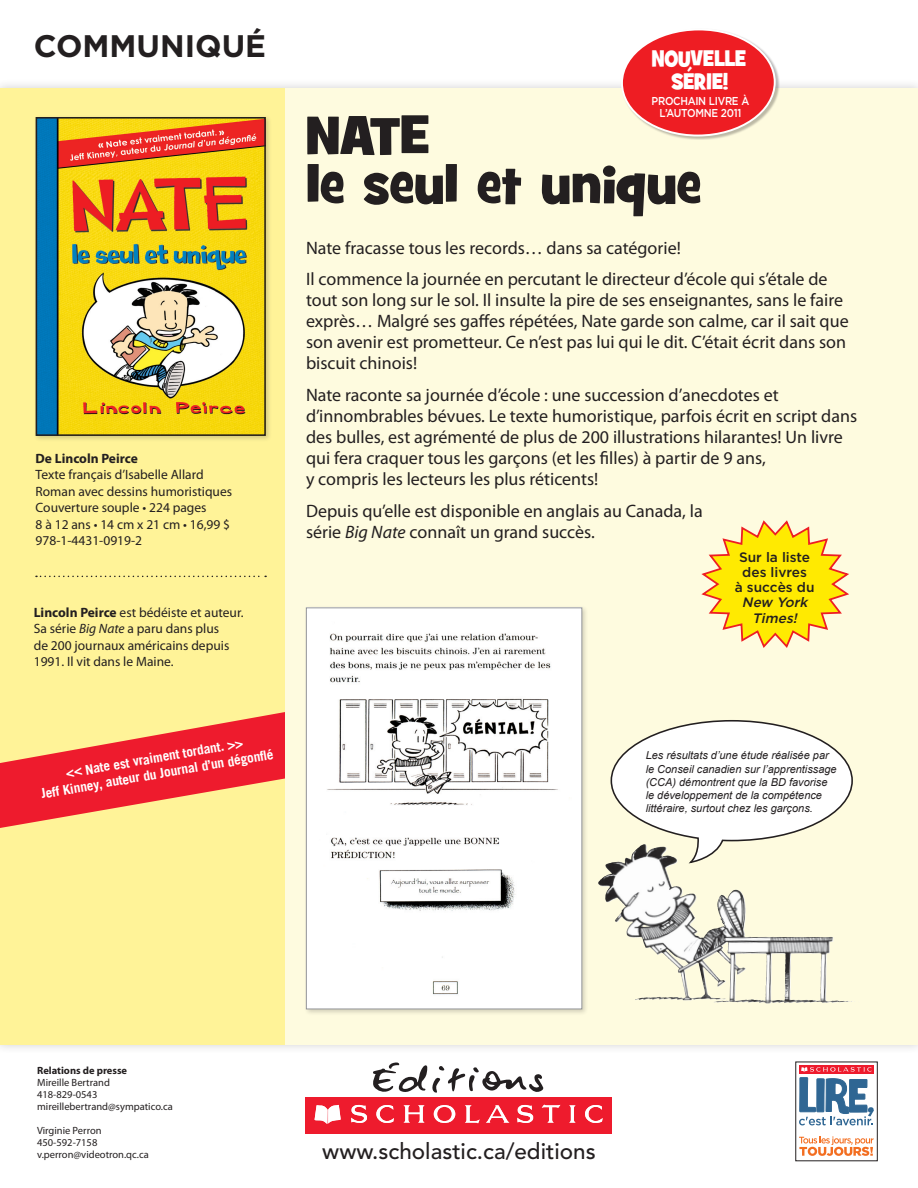
<style>
.page{position:relative;width:918px;height:1188px;background:#fff}
.page>*{position:absolute;margin:0;border:0;box-sizing:border-box;transform-origin:0 0}
.t1{font:54px/49.5px "Grilled Cheese BTN";color:#231f20}
.t2{font:700 31.2px "Gotham";color:#231f20}
.t3{font:22.95px/23px "Grilled Cheese BTN";letter-spacing:-.01em;color:#fff;text-align:center;scale:.88 1}
.t4{font:500 22.5px "Avenir";color:#231f20}
.t5{font:18px/21px "Myriad Pro";color:#231f20}
.t6{font:500 13.65px/15.3px "Gotham";color:#231f20;text-align:center}
.t7{font:italic 500 13.65px/15.3px "Gotham";color:#231f20;text-align:center}
.t8{font:13.5px/16.5px "Myriad Pro";color:#231f20}
.t9{font:700 13.5px/16.2px "Trade Gothic";color:#fff;text-align:center}
.t10{font:700 13.5px "Myriad Pro";color:#231f20}
.t11{font:500 11.4px/12.8px "Gotham";letter-spacing:-.03em;color:#fff;text-align:center;scale:.88 1}
.t12{font:italic 10.95px/13.2px "Arial";color:#231f20}
.t13{font:10.5px/12px "Myriad Pro";color:#231f20}
.t14{font:700 10.5px "Myriad Pro";color:#231f20}
.s1{font-weight:700}
.s2{font-style:italic}
</style>
<div class="page">
<div style="left:0;top:88px;width:918px;height:956px;background:#fefbdf"></div>
<div style="left:0;top:89px;width:285px;height:956px;background:#fff398"></div>
<div style="left:33px;top:114px;width:240px;height:329px;background:#231f20;opacity:.2"></div>
<img style="left:39px;top:120px;width:224px;height:313px">
<div style="left:36px;top:117px;width:230px;height:319px;border:2px solid #231f20"></div>
<div style="left:304px;top:605px;width:285px;height:411px;background:#231f20;opacity:.2"></div>
<img style="left:308px;top:609px;width:272px;height:398px">
<div style="left:306px;top:607px;width:276px;height:402px;border:1px solid #939598"></div>
<div style="left:621px;top:29px;width:159px;height:111px;background:#231f20;opacity:.3"></div>
<div style="left:622px;top:29px;width:153px;height:107px;background:#ee1d23;border-radius:50%"></div>
<svg style="left:799px;top:1136px;width:75px;height:20px"></svg>
<div style="left:799px;top:1065px;width:75px;height:9px;background:#ee1b2d"></div>
<svg style="left:799px;top:1067px;width:75px;height:59px"></svg>
<div style="left:305px;top:1097px;width:306px;height:37px;background:#ee1b2d"></div>
<svg style="left:315px;top:1105px;width:26px;height:19px"></svg>
<svg style="left:351px;top:1105px;width:16px;height:18px"></svg>
<svg style="left:376px;top:1105px;width:18px;height:18px"></svg>
<svg style="left:404px;top:1105px;width:21px;height:18px"></svg>
<svg style="left:465px;top:1105px;width:15px;height:18px"></svg>
<svg style="left:517px;top:1105px;width:17px;height:18px"></svg>
<svg style="left:542px;top:1105px;width:18px;height:18px"></svg>
<svg style="left:569px;top:1105px;width:7px;height:18px"></svg>
<svg style="left:585px;top:1105px;width:18px;height:18px"></svg>
<svg style="left:434px;top:1105px;width:21px;height:18px"></svg>
<svg style="left:486px;top:1105px;width:23px;height:18px"></svg>
<svg style="left:373px;top:1062px;width:171px;height:31px"></svg>
<svg style="left:610px;top:720px;width:243px;height:146px"></svg>
<img style="left:598px;top:846px;width:42px;height:57px">
<svg style="left:701px;top:520px;width:148px;height:128px"></svg>
<svg style="left:36px;top:576px;width:230px;height:1px"></svg>
<svg style="left:0;top:712px;width:285px;height:116px"></svg>
<h2 class="t2" style="left:34px;top:28px;width:234px">COMMUNIQUÉ</h2>
<p class="t10" style="left:36px;top:449px;width:104px">De Lincoln Peirce</p>
<p class="t8" style="left:36px;top:466px;width:198px">Texte français d’Isabelle Allard<br>Roman avec dessins humoristiques<br>Couverture souple • 224 pages<br>8 à 12 ans • 14 cm x 21 cm • 16,99 $<br>978-1-4431-0919-2</p>
<p class="t8" style="left:34px;top:604px;width:211px"><span class="s1">Lincoln Peirce</span> est bédéiste et auteur.<br>Sa série <span class="s2">Big Nate</span> a paru dans plus<br>de 200 journaux américains depuis<br>1991. Il vit dans le Maine.</p>
<p class="t9" style="left:37px;top:770px;width:237px;rotate:-10deg">&lt;&lt; Nate est vraiment tordant. &gt;&gt;<br>Jeff Kinney, auteur du Journal d’un dégonfl é</p>
<p class="t3" style="left:652px;top:48px;width:109px">Nouvelle<br>Série!</p>
<p class="t11" style="left:652px;top:94px;width:113px">Prochain livre à l’automne 2011</p>
<h1 class="t1" style="left:306px;top:112px;width:397px">Nate<br>le seul et unique</h1>
<p class="t5" style="left:306px;top:231px;width:523px;line-height:31.8px">Nate fracasse tous les records… dans sa catégorie!<br>Il commence la journée en percutant le directeur d’école qui s’étale de</p>
<p class="t5" style="left:306px;top:289px;width:544px">tout son long sur le sol. Il insulte la pire de ses enseignantes, sans le faire exprès… Malgré ses gaffes répétées, Nate garde son calme, car il sait que son avenir est prometteur. Ce n’est pas lui qui le dit. C’était écrit dans son biscuit chinois!</p>
<p class="t5" style="left:306px;top:384px;width:553px">Nate raconte sa journée d’école : une succession d’anecdotes et d’innombrables bévues. Le texte humoristique, parfois écrit en script dans des bulles, est agrémenté de plus de 200 illustrations hilarantes! Un livre qui fera craquer tous les garçons (et les filles) à partir de 9 ans,<br>y compris les lecteurs les plus réticents!</p>
<p class="t5" style="left:306px;top:500px;width:398px">Depuis qu’elle est disponible en anglais au Canada, la série <span class="s2">Big Nate</span> connaît un grand succès.</p>
<p class="t6" style="left:735px;top:549px;width:81px">Sur la liste des livres<br>à succès du</p>
<p class="t7" style="left:742px;top:595px;width:70px">New York<br>Times!</p>
<p class="t12" style="left:646px;top:749px;width:193px">Les résultats d’une étude réalisée par le Conseil canadien sur l’apprentissage (CCA) démontrent que la BD favorise le développement de la compétence littéraire, surtout chez les garçons.</p>
<p class="t14" style="left:37px;top:1063px;width:92px">Relations de presse</p>
<p class="t13" style="left:37px;top:1076px;width:137px">Mireille Bertrand<br>418-829-0543 mireillebertrand@sympatico.ca</p>
<p class="t13" style="left:37px;top:1124px;width:113px">Virginie Perron<br>450-592-7158 v.perron@videotron.qc.ca</p>
<p class="t4" style="left:322px;top:1138px;width:275px">www.scholastic.ca/editions</p>
</div>
